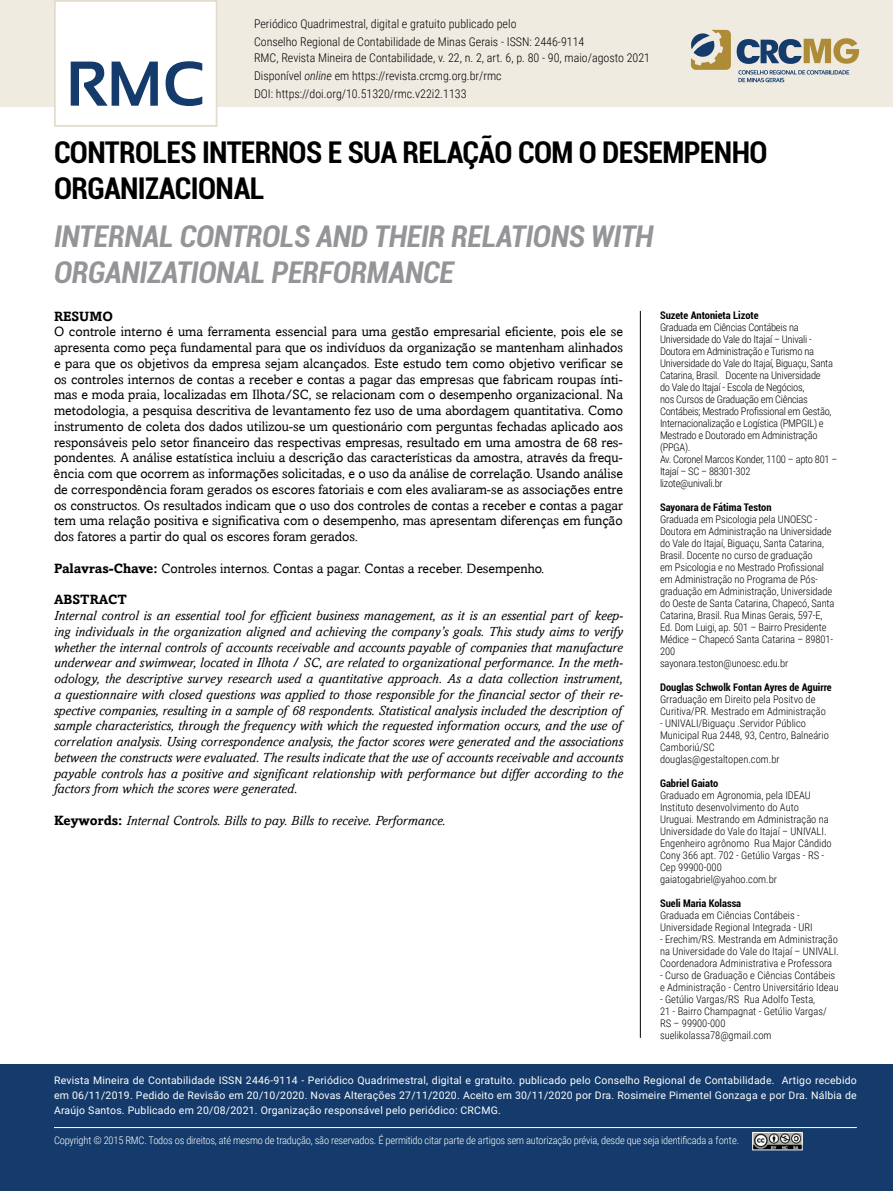
<style>
.page{position:relative;width:893px;height:1191px;background:#fff}
.page>*{position:absolute;margin:0;border:0;box-sizing:border-box;transform-origin:0 0}
.t1{font:700 63.15px "Sansation";color:#143b6b}
.t2{font:italic 700 condensed 30px/36px "Roboto";letter-spacing:-.01em;color:#939598}
.t3{font:700 condensed 30px/36px "Roboto";letter-spacing:-.02em;color:#000}
.t4{font:13.5px/15.8px "Amasis";color:#000;text-align:justify}
.t5{font:italic 13.5px/15.8px "Amasis";color:#000;text-align:justify}
.t6{font:700 13.5px "Amasis";color:#000}
.t7{font:300 12px/18px "Roboto Condensed";color:#000}
.t8{font:300 10.5px/12px "Roboto Condensed";letter-spacing:-.01em;color:#000}
.t9{font:10.5px/15px "Roboto";letter-spacing:.02em;color:#fff;text-align:justify}
.t10{font:300 10.5px "Roboto Condensed";letter-spacing:-.02em;color:#fff}
.t11{font:700 condensed 10.5px "Roboto";color:#000}
.s1{font-style:italic}
.s2{font-weight:700}
.s3{font-weight:700;font-style:normal}
</style>
<div class="page">
<div style="left:0;top:0;width:893px;height:106px;background:#efebe1"></div>
<div style="left:54px;top:0;width:163px;height:127px;background:#fff;border:2px solid #e4dcca"></div>
<div style="left:0;top:1064px;width:893px;height:127px;background:#143b6b"></div>
<svg style="left:738px;top:70px;width:111px;height:12px"></svg>
<svg style="left:691px;top:30px;width:40px;height:40px"></svg>
<svg style="left:737px;top:38px;width:122px;height:26px"></svg>
<hr style="left:54px;top:1127px;width:803px;height:1px;background:#fff">
<img style="left:754px;top:1134px;width:47px;height:14px">
<div style="left:752px;top:1132px;width:51px;height:18px;border:1px solid #fff"></div>
<hr style="left:640px;top:311px;width:1px;height:726px;background:#000">
<h1 class="t1" style="left:66px;top:49px;width:141px">RMC</h1>
<p class="t7" style="left:254px;top:14px;width:332px">Periódico Quadrimestral, digital e gratuito publicado pelo<br>Conselho Regional de Contabilidade de Minas Gerais - ISSN: 2446-9114</p>
<p class="t7" style="left:254px;top:48px;width:398px">RMC, Revista Mineira de Contabilidade, v. 22, n. 2, art. 6, p. 80 - 90, maio/agosto 2021<br>Disponível <span class="s1">online</span> em https://revista.crcmg.org.br/rmc<br>DOI: https://doi.org/10.51320/rmc.v22i2.1133</p>
<h2 class="t3" style="left:54px;top:133px;width:715px">CONTROLES INTERNOS E SUA RELAÇÃO COM O DESEMPENHO<br>ORGANIZACIONAL</h2>
<h2 class="t2" style="left:54px;top:217px;width:601px">INTERNAL CONTROLS AND THEIR RELATIONS WITH<br>ORGANIZATIONAL PERFORMANCE</h2>
<p class="t11" style="left:660px;top:308px;width:100px">Suzete Antonieta Lizote</p>
<p class="t8" style="left:660px;top:321px;width:179px">Graduada em Ciências Contábeis na Universidade do Vale do Itajaí – Univali - Doutora em Administração e Turismo na Universidade do Vale do Itajaí, Biguaçu, Santa Catarina, Brasil. Docente na Universidade<br>do Vale do Itajaí - Escola de Negócios,<br>nos Cursos de Graduação em Ciências Contábeis; Mestrado Profissional em Gestão, Internacionalização e Logística (PMPGIL) e Mestrado e Doutorado em Administração (PPGA).<br>Av. Coronel Marcos Konder, 1100 – apto 801 – Itajaí – SC – 88301-302<br>lizote@univali.br</p>
<p class="t11" style="left:660px;top:500px;width:113px">Sayonara de Fátima Teston</p>
<p class="t8" style="left:660px;top:513px;width:176px">Graduada em Psicologia pela UNOESC - Doutora em Administração na Universidade do Vale do Itajaí, Biguaçu, Santa Catarina, Brasil. Docente no curso de graduação<br>em Psicologia e no Mestrado Profissional em Administração no Programa de Pós&shy;graduação em Administração, Universidade do Oeste de Santa Catarina, Chapecó, Santa Catarina, Brasil. Rua Minas Gerais, 597-E, Ed. Dom Luigi, ap. 501 – Bairro Presidente Médice – Chapecó Santa Catarina – 89801- 200<br>sayonara.teston@unoesc.edu.br</p>
<p class="t11" style="left:660px;top:680px;width:173px">Douglas Schwolk Fontan Ayres de Aguirre</p>
<p class="t8" style="left:660px;top:693px;width:167px">Grraduação em Direito pela Positvo de<br>Curitiva/PR. Mestrado em Administração</p>
<p class="t8" style="left:660px;top:717px;width:170px">- UNIVALI/Biguaçu .Servidor Público<br>Municipal Rua 2448, 93, Centro, Balneário<br>Camboriú/SC douglas@gestaltopen.com.br</p>
<p class="t11" style="left:660px;top:776px;width:60px">Gabriel Gaiato</p>
<p class="t8" style="left:660px;top:789px;width:173px">Graduado em Agronomia, pela IDEAU Instituto desenvolvimento do Auto Uruguai. Mestrando em Administração na Universidade do Vale do Itajaí – UNIVALI.<br>Engenheiro agrônomo Rua Major Cândido Cony 366 apt. 702 - Getúlio Vargas - RS - Cep 99900-000 gaiatogabriel@yahoo.com.br</p>
<p class="t11" style="left:660px;top:896px;width:83px">Sueli Maria Kolassa</p>
<p class="t8" style="left:660px;top:909px;width:154px">Graduada em Ciências Contábeis -<br>Universidade Regional Integrada - URI</p>
<p class="t8" style="left:660px;top:933px;width:180px;text-align:justify">- Erechim/RS. Mestranda em Administração na Universidade do Vale do Itajaí – UNIVALI.<br>Coordenadora Administrativa e Professora</p>
<p class="t8" style="left:660px;top:969px;width:180px">- Curso de Graduação e Ciências Contábeis e Administração - Centro Universitário Ideau</p>
<p class="t8" style="left:660px;top:993px;width:168px">- Getúlio Vargas/RS Rua Adolfo Testa,<br>21 - Bairro Champagnat - Getúlio Vargas/<br>RS – 99900-000 suelikolassa78@gmail.com</p>
<p class="t6" style="left:54px;top:308px;width:60px">RESUMO</p>
<p class="t4" style="left:54px;top:324px;width:570px">O controle interno é uma ferramenta essencial para uma gestão empresarial eficiente, pois ele se apresenta como peça fundamental para que os indivíduos da organização se mantenham alinhados e para que os objetivos da empresa sejam alcançados. Este estudo tem como objetivo verificar se os controles internos de contas a receber e contas a pagar das empresas que fabricam roupas ínti&shy;mas e moda praia, localizadas em Ilhota/SC, se relacionam com o desempenho organizacional. Na metodologia, a pesquisa descritiva de levantamento fez uso de uma abordagem quantitativa. Como instrumento de coleta dos dados utilizou-se um questionário com perguntas fechadas aplicado aos responsáveis pelo setor financeiro das respectivas empresas, resultado em uma amostra de 68 res&shy;pondentes. A análise estatística incluiu a descrição das características da amostra, através da frequ&shy;ência com que ocorrem as informações solicitadas, e o uso da análise de correlação. Usando análise de correspondência foram gerados os escores fatoriais e com eles avaliaram-se as associações entre os constructos. Os resultados indicam que o uso dos controles de contas a receber e contas a pagar tem uma relação positiva e significativa com o desempenho, mas apresentam diferenças em função dos fatores a partir do qual os escores foram gerados.</p>
<p class="t4" style="left:54px;top:560px;width:492px"><span class="s2">Palavras-Chave:</span> Controles internos. Contas a pagar. Contas a receber. Desempenho.</p>
<p class="t6" style="left:54px;top:591px;width:74px">ABSTRACT</p>
<p class="t5" style="left:54px;top:607px;width:570px">Internal control is an essential tool for efficient business management, as it is an essential part of keep&shy;ing individuals in the organization aligned and achieving the company’s goals. This study aims to verify whether the internal controls of accounts receivable and accounts payable of companies that manufacture underwear and swimwear, located in Ilhota / SC, are related to organizational performance. In the meth&shy;odology, the descriptive survey research used a quantitative approach. As a data collection instrument, a questionnaire with closed questions was applied to those responsible for the financial sector of their re&shy;spective companies, resulting in a sample of 68 respondents. Statistical analysis included the description of sample characteristics, through the frequency with which the requested information occurs, and the use of correlation analysis. Using correspondence analysis, the factor scores were generated and the associations between the constructs were evaluated. The results indicate that the use of accounts receivable and accounts payable controls has a positive and significant relationship with performance but differ according to the factors from which the scores were generated.</p>
<p class="t5" style="left:54px;top:812px;width:393px"><span class="s3">Keywords:</span> Internal Controls. Bills to pay. Bills to receive. Performance.</p>
<p class="t9" style="left:54px;top:1072px;width:804px">Revista Mineira de Contabilidade ISSN 2446-9114 - Periódico Quadrimestral, digital e gratuito. publicado pelo Conselho Regional de Contabilidade. Artigo recebido em 06/11/2019. Pedido de Revisão em 20/10/2020. Novas Alterações 27/11/2020. Aceito em 30/11/2020 por Dra. Rosimeire Pimentel Gonzaga e por Dra. Nálbia de Araújo Santos. Publicado em 20/08/2021. Organização responsável pelo periódico: CRCMG.</p>
<p class="t10" style="left:54px;top:1133px;width:687px">Copyright © 2015 RMC. Todos os direitos, até mesmo de tradução, são reservados. É permitido citar parte de artigos sem autorização prévia, desde que seja identificada a fonte.</p>
</div>
